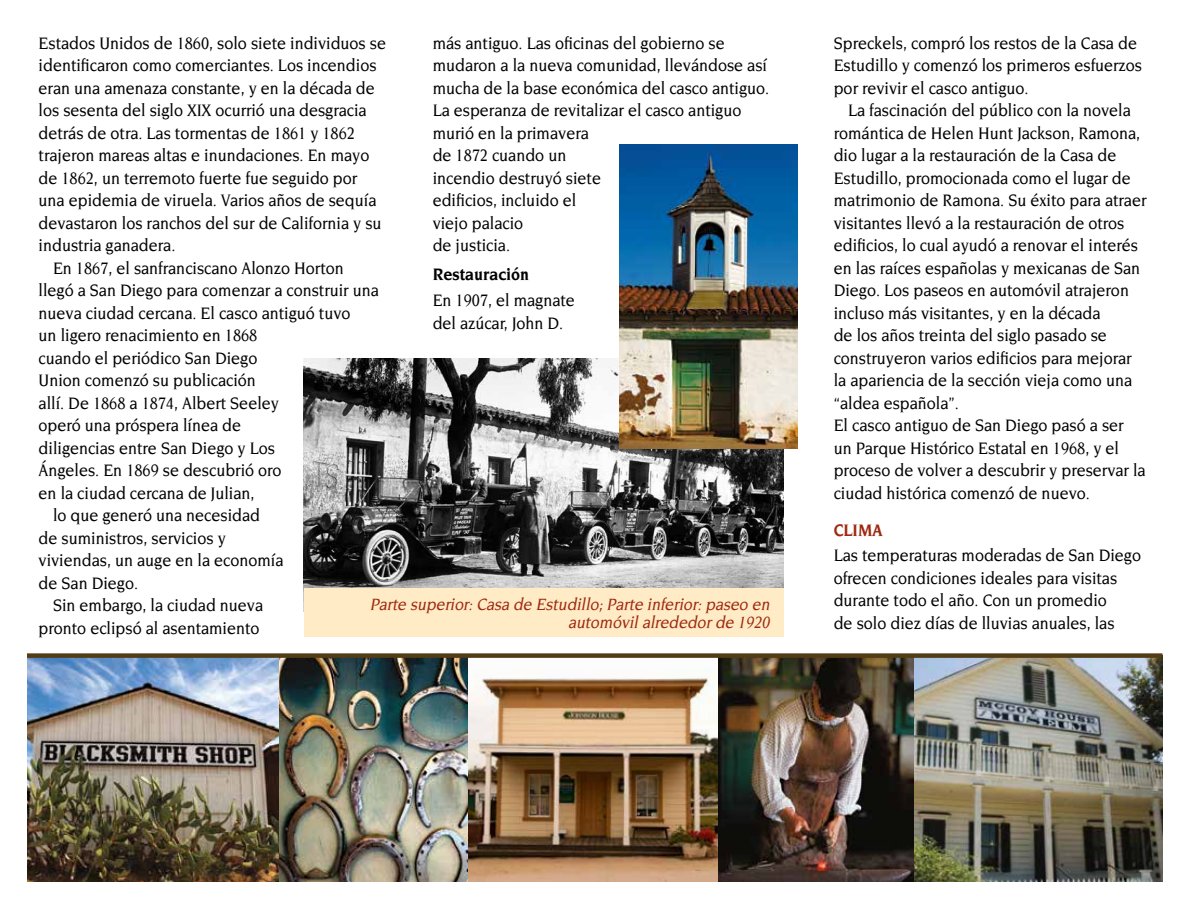
<style>
.page{position:relative;width:1188px;height:918px;background:#fff}
.page>*{position:absolute;margin:0;border:0;box-sizing:border-box;transform-origin:0 0}
.t1{font:500 18px/22.5px "Novarese";color:#000;scale:.9 1}
.t2{font:700 18px "Novarese";color:#000;scale:.9 1}
.t3{font:700 18px "Novarese";color:#9d2910;scale:.9 1}
.t4{font:italic 500 17.7px/18.8px "Novarese";color:#9d2910;text-align:right;scale:.9 1}
</style>
<div class="page">
<img style="left:27px;top:658px;width:400px;height:224px">
<img style="left:427px;top:658px;width:291px;height:224px">
<img style="left:914px;top:658px;width:248px;height:224px">
<img style="left:304px;top:358px;width:479px;height:231px">
<img style="left:620px;top:144px;width:177px;height:305px">
<img style="left:718px;top:658px;width:196px;height:224px">
<div style="left:27px;top:653px;width:1135px;height:5px;background:#533c15"></div>
<div style="left:304px;top:589px;width:479px;height:48px;background:#ffebc5"></div>
<p class="t1" style="left:39px;top:31px;width:388px">Estados Unidos de 1860, solo siete individuos se</p>
<p class="t1" style="left:39px;top:54px;width:377px">identificaron como comerciantes. Los incendios</p>
<p class="t1" style="left:39px;top:76px;width:375px">eran una amenaza constante, y en la década de</p>
<p class="t1" style="left:39px;top:99px;width:366px">los sesenta del siglo XIX ocurrió una desgracia</p>
<p class="t1" style="left:39px;top:121px;width:353px">detrás de otra. Las tormentas de 1861 y 1862</p>
<p class="t1" style="left:39px;top:144px;width:369px">trajeron mareas altas e inundaciones. En mayo</p>
<p class="t1" style="left:39px;top:166px;width:356px">de 1862, un terremoto fuerte fue seguido por</p>
<p class="t1" style="left:39px;top:189px;width:377px">una epidemia de viruela. Varios años de sequía</p>
<p class="t1" style="left:39px;top:211px;width:383px">devastaron los ranchos del sur de California y su</p>
<p class="t1" style="left:39px;top:234px;width:154px">industria ganadera.</p>
<p class="t1" style="left:53px;top:256px;width:325px">En 1867, el sanfranciscano Alonzo Horton</p>
<p class="t1" style="left:39px;top:279px;width:380px">llegó a San Diego para comenzar a construir una</p>
<p class="t1" style="left:39px;top:301px;width:348px">nueva ciudad cercana. El casco antiguó tuvo</p>
<p class="t1" style="left:39px;top:324px;width:245px">un ligero renacimiento en 1868</p>
<p class="t1" style="left:39px;top:346px;width:245px">cuando el periódico San Diego</p>
<p class="t1" style="left:39px;top:369px;width:243px">Union comenzó su publicación</p>
<p class="t1" style="left:39px;top:391px;width:269px">allí. De 1868 a 1874, Albert Seeley</p>
<p class="t1" style="left:39px;top:414px;width:227px">operó una próspera línea de</p>
<p class="t1" style="left:39px;top:436px;width:264px">diligencias entre San Diego y Los</p>
<p class="t1" style="left:39px;top:459px;width:272px">Ángeles. En 1869 se descubrió oro</p>
<p class="t1" style="left:39px;top:481px;width:242px">en la ciudad cercana de Julian,</p>
<p class="t1" style="left:53px;top:504px;width:232px">lo que generó una necesidad</p>
<p class="t1" style="left:39px;top:526px;width:209px">de suministros, servicios y</p>
<p class="t1" style="left:39px;top:549px;width:274px">viviendas, un auge en la economía</p>
<p class="t1" style="left:39px;top:571px;width:112px">de San Diego.</p>
<p class="t1" style="left:53px;top:594px;width:235px">Sin embargo, la ciudad nueva</p>
<p class="t1" style="left:39px;top:616px;width:247px">pronto eclipsó al asentamiento</p>
<p class="t1" style="left:433px;top:31px;width:376px">más antiguo. Las oficinas del gobierno se mudaron a la nueva comunidad, llevándose así mucha de la base económica del casco antiguo.<br>La esperanza de revitalizar el casco antiguo murió en la primavera<br>de 1872 cuando un<br>incendio destruyó siete<br>edificios, incluido el<br>viejo palacio<br>de justicia.</p>
<p class="t2" style="left:433px;top:264px;width:109px">Restauración</p>
<p class="t1" style="left:433px;top:289px;width:160px">En 1907, el magnate del azúcar, John D.</p>
<p class="t4" style="left:370px;top:594px;width:449px">Parte superior:Casa de Estudillo;Parte inferior:paseo en automóvilalrededorde 1920</p>
<p class="t1" style="left:834px;top:31px;width:344px">Spreckels, compró los restos de la Casa de<br>Estudillo y comenzó los primeros esfuerzos por revivir el casco antiguo.</p>
<p class="t1" style="left:834px;top:99px;width:349px;text-indent:14px">La fascinación del público con la novela romántica de Helen Hunt Jackson, Ramona, dio lugar a la restauración de la Casa de Estudillo, promocionada como el lugar de matrimonio de Ramona. Su éxito para atraer visitantes llevó a la restauración de otros edificios, lo cual ayudó a renovar el interés en las raíces españolas y mexicanas de San Diego. Los paseos en automóvil atrajeron incluso más visitantes, y en la década<br>de los años treinta del siglo pasado se construyeron varios edificios para mejorar la apariencia de la sección vieja como una “aldea española”.<br>El casco antiguo de San Diego pasó a ser<br>un Parque Histórico Estatal en 1968, y el proceso de volver a descubrir y preservar la ciudad histórica comenzó de nuevo.</p>
<p class="t3" style="left:834px;top:519px;width:55px">CLIMA</p>
<p class="t1" style="left:834px;top:544px;width:343px">Las temperaturas moderadas de San Diego ofrecen condiciones ideales para visitas durante todo el año. Con un promedio<br>de solo diez días de lluvias anuales, las</p>
</div>
